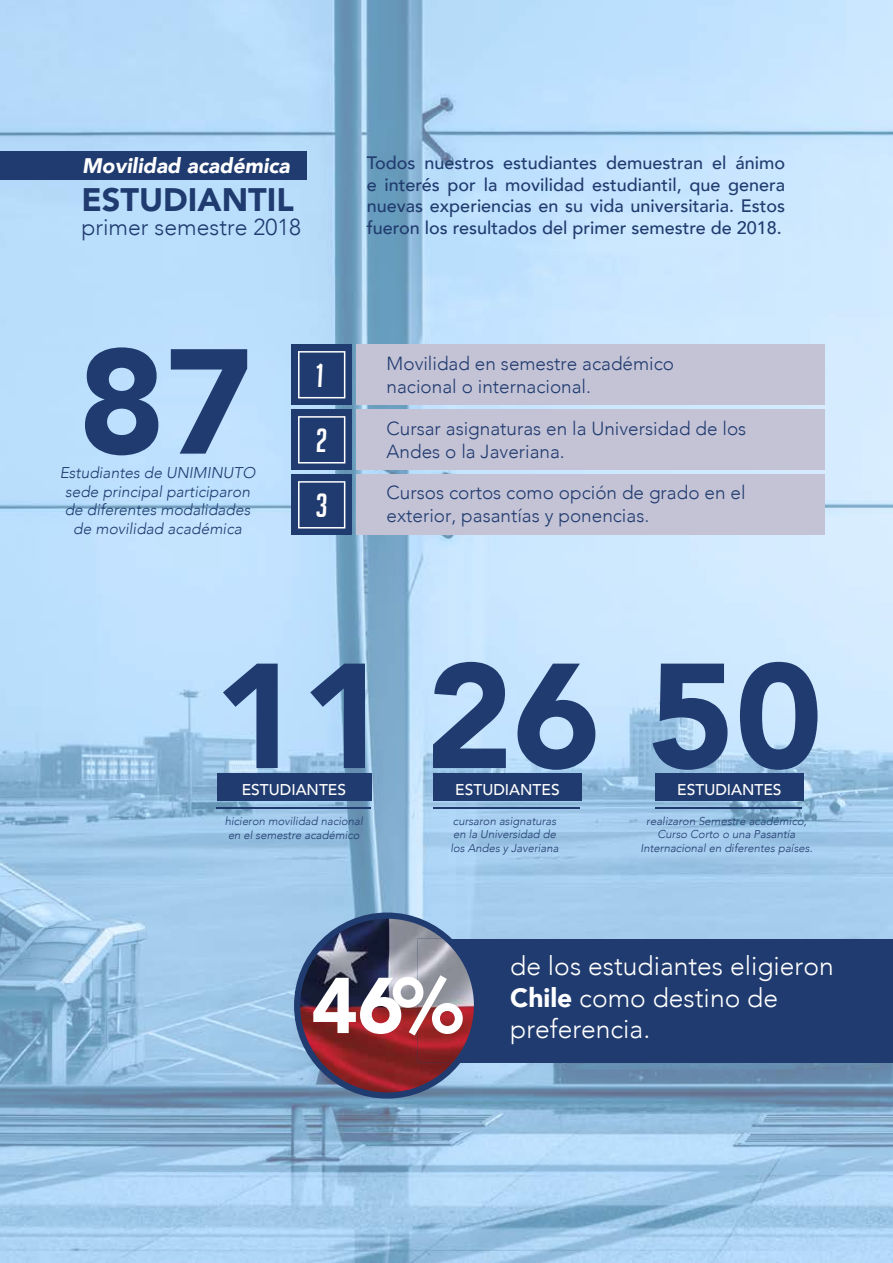
<style>
.page{position:relative;width:893px;height:1263px;background:#fff}
.page>*{position:absolute;margin:0;border:0;box-sizing:border-box;transform-origin:0 0}
.t1{font:900 147.45px "Avenir";color:#203b6f}
.t2{font:900 78.15px "Avenir";color:#fff}
.t3{font:italic 32.85px/64.9px "Big Noodle Titling";color:#fff}
.t4{font:900 32.55px "Avenir";color:#203b6f}
.t5{font:300 26.4px/31.7px "Avenir";color:#fff}
.t6{font:300 22.95px "Avenir";color:#203b6f}
.t7{font:italic 900 21px "Avenir";color:#fff}
.t8{font:300 18.9px/22.6px "Avenir";color:#203b6f}
.t9{font:500 18px/21.6px "Avenir";color:#213b6e;text-align:justify}
.t10{font:italic 300 15.6px/18.8px "Avenir";color:#203b6f;text-align:center}
.t11{font:500 15.6px "Avenir";color:#fff}
.t12{font:italic 300 11.4px/13.6px "Avenir";color:#203b6f}
.s1{font-weight:900}
</style>
<div class="page">
<img style="left:0;top:0;width:893px;height:1263px">
<div style="left:0;top:151px;width:306px;height:28px;background:#203b6f"></div>
<svg style="left:892px;top:86px;width:1px;height:29px"></svg>
<div style="left:294px;top:912px;width:186px;height:186px;background:#203b6f;border-radius:50%"></div>
<div style="left:292px;top:345px;width:60px;height:60px;background:#203b6f"></div>
<div style="left:356px;top:345px;width:468px;height:60px;background:#c4c3d6"></div>
<svg style="left:298px;top:351px;width:47px;height:47px"></svg>
<div style="left:292px;top:410px;width:60px;height:60px;background:#203b6f"></div>
<div style="left:356px;top:410px;width:468px;height:60px;background:#c4c3d6"></div>
<svg style="left:298px;top:416px;width:47px;height:47px"></svg>
<div style="left:292px;top:475px;width:60px;height:60px;background:#203b6f"></div>
<div style="left:356px;top:475px;width:468px;height:60px;background:#c4c3d6"></div>
<svg style="left:298px;top:481px;width:47px;height:47px"></svg>
<div style="left:217px;top:773px;width:154px;height:28px;background:#203b6f"></div>
<hr style="left:217px;top:807px;width:154px;height:1px;background:#203b6f">
<div style="left:433px;top:773px;width:148px;height:28px;background:#203b6f"></div>
<hr style="left:433px;top:807px;width:147px;height:1px;background:#203b6f">
<div style="left:655px;top:773px;width:148px;height:28px;background:#203b6f"></div>
<hr style="left:655px;top:807px;width:147px;height:1px;background:#203b6f">
<div style="left:417px;top:938px;width:476px;height:124px;background:#203b6f"></div>
<img style="left:300px;top:919px;width:153px;height:173px">
<img style="left:417px;top:938px;width:56px;height:124px">
<h3 class="t7" style="left:82px;top:148px;width:209px">Movilidad académica</h3>
<h3 class="t9" style="left:367px;top:151px;width:420px">Todos nuestros estudiantes demuestran el ánimo e interés por la movilidad estudiantil, que genera nuevas experiencias en su vida universitaria. Estos fueron los resultados del primer semestre de 2018.</h3>
<h3 class="t4" style="left:81px;top:172px;width:214px">ESTUDIANTIL</h3>
<h3 class="t6" style="left:81px;top:214px;width:221px">primer semestre 2018</h3>
<h1 class="t1" style="left:78px;top:276px;width:176px">87</h1>
<h3 class="t10" style="left:60px;top:463px;width:197px">Estudiantes de UNIMINUTO sede principal participaron de diferentes modalidades de movilidad académica</h3>
<h3 class="t3" style="left:316px;top:343px;width:13px">1<br>2<br>3</h3>
<h3 class="t8" style="left:387px;top:352px;width:289px">Movilidad en semestre académico nacional o internacional.</h3>
<h3 class="t8" style="left:387px;top:417px;width:361px">Cursar asignaturas en la Universidad de los<br>Andes o la Javeriana.</h3>
<h3 class="t8" style="left:387px;top:481px;width:360px">Cursos cortos como opción de grado en el exterior, pasantías y ponencias.</h3>
<h1 class="t1" style="left:214px;top:590px;width:610px">11 26 50</h1>
<h3 class="t11" style="left:242px;top:776px;width:106px">ESTUDIANTES</h3>
<p class="t12" style="left:225px;top:814px;width:140px">hicieron movilidad nacional en el semestre académico</p>
<h3 class="t11" style="left:455px;top:776px;width:106px">ESTUDIANTES</h3>
<p class="t12" style="left:450px;top:814px;width:110px">cursaron asignaturas en la Universidad de los Andes y Javeriana</p>
<h3 class="t11" style="left:677px;top:776px;width:106px">ESTUDIANTES</h3>
<p class="t12" style="left:640px;top:814px;width:174px;text-align:center">realizaron Semestre académico,<br>Curso Corto o una Pasantía<br>Internacional en diferentes países.</p>
<h2 class="t2" style="left:311px;top:939px;width:153px">46%</h2>
<h3 class="t5" style="left:510px;top:950px;width:325px">de los estudiantes eligieron<br><span class="s1">Chile</span> como destino de preferencia.</h3>
</div>
